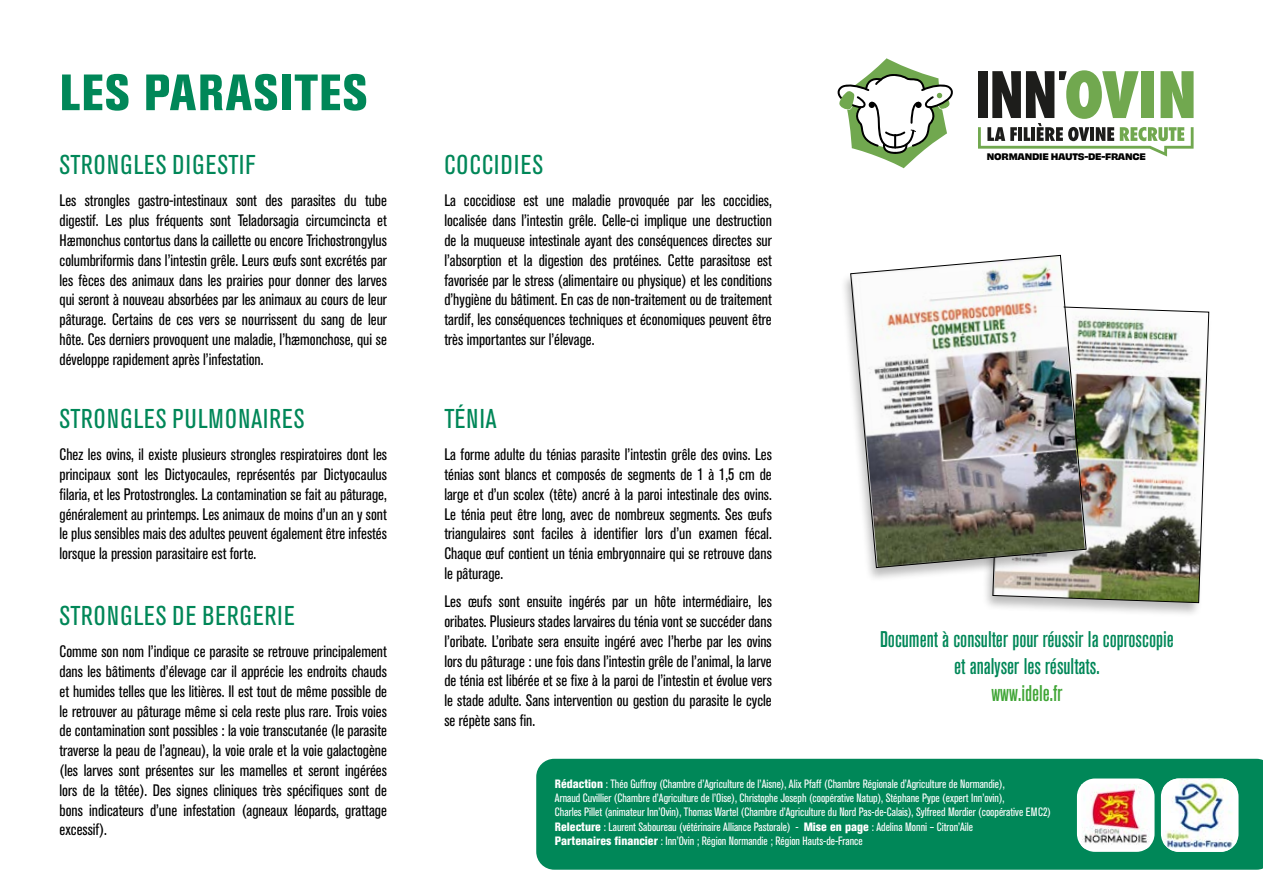
<style>
.page{position:relative;width:1263px;height:893px;background:#fff}
.page>*{position:absolute;margin:0;border:0;box-sizing:border-box;transform-origin:0 0}
.t1{font:800 condensed 50.55px "Akzidenz Grotesk Std";letter-spacing:.03em;color:#008758}
.t2{font:condensed 27px "Akzidenz Grotesk Std";letter-spacing:.035em;color:#008758}
.t3{font:500 condensed 22.5px/27px "Akzidenz Grotesk Std";color:#008758;text-align:center}
.t4{font:500 condensed 22.5px "Akzidenz Grotesk Std";color:#3fa535}
.t5{font:condensed 16.5px/19.8px "Akzidenz Grotesk Std";color:#000;text-align:justify}
.t6{font:condensed 12px/14.4px "Akzidenz Grotesk Std";color:#fff}
.t7{font:700 8.85px "Obviously";letter-spacing:-.025em;color:#000}
.s1{font-weight:800}
</style>
<div class="page">
<svg style="left:837px;top:58px;width:116px;height:110px"></svg>
<svg style="left:978px;top:70px;width:215px;height:86px"></svg>
<div style="left:536px;top:759px;width:727px;height:111px;background:#008758"></div>
<div style="left:1161px;top:778px;width:77px;height:74px;background:#fff;border-radius:18px"></div>
<img style="left:1163px;top:778px;width:73px;height:74px">
<div style="left:1077px;top:778px;width:77px;height:74px;background:#fff;border-radius:18px"></div>
<img style="left:1081px;top:784px;width:69px;height:65px">
<div style="left:980px;top:304px;width:233px;height:314px;background:#000;opacity:.27"></div>
<img style="left:992px;top:305px;width:217px;height:298px">
<div style="left:838px;top:254px;width:252px;height:329px;background:#000;opacity:.27"></div>
<img style="left:850px;top:255px;width:236px;height:313px">
<h1 class="t1" style="left:60px;top:63px;width:309px">LES PARASITES</h1>
<h2 class="t2" style="left:60px;top:149px;width:198px">STRONGLES DIGESTIF</h2>
<p class="t5" style="left:60px;top:191px;width:329px">Les strongles gastro-intestinaux sont des parasites du tube digestif. Les plus fréquents sont Teladorsagia circumcincta et Hæmonchus contortus dans la caillette ou encore Trichostrongylus columbriformis dans l’intestin grêle. Leurs œufs sont excrétés par les fèces des animaux dans les prairies pour donner des larves qui seront à nouveau absorbées par les animaux au cours de leur pâturage. Certains de ces vers se nourrissent du sang de leur hôte. Ces derniers provoquent une maladie, l’hæmonchose, qui se développe rapidement après l’infestation.</p>
<h2 class="t2" style="left:60px;top:403px;width:247px">STRONGLES PULMONAIRES</h2>
<p class="t5" style="left:60px;top:445px;width:329px">Chez les ovins, il existe plusieurs strongles respiratoires dont les principaux sont les Dictyocaules, représentés par Dictyocaulus filaria, et les Protostrongles. La contamination se fait au pâturage, généralement au printemps. Les animaux de moins d’un an y sont le plus sensibles mais des adultes peuvent également être infestés lorsque la pression parasitaire est forte.</p>
<h2 class="t2" style="left:60px;top:600px;width:237px">STRONGLES DE BERGERIE</h2>
<p class="t5" style="left:60px;top:642px;width:329px">Comme son nom l’indique ce parasite se retrouve principalement dans les bâtiments d’élevage car il apprécie les endroits chauds et humides telles que les litières. Il est tout de même possible de le retrouver au pâturage même si cela reste plus rare. Trois voies de contamination sont possibles : la voie transcutanée (le parasite traverse la peau de l’agneau), la voie orale et la voie galactogène (les larves sont présentes sur les mamelles et seront ingérées lors de la têtée). Des signes cliniques très spécifiques sont de bons indicateurs d’une infestation (agneaux léopards, grattage excessif).</p>
<h2 class="t2" style="left:444px;top:149px;width:100px">COCCIDIES</h2>
<p class="t5" style="left:444px;top:191px;width:329px">La coccidiose est une maladie provoquée par les coccidies, localisée dans l’intestin grêle. Celle-ci implique une destruction de la muqueuse intestinale ayant des conséquences directes sur l’absorption et la digestion des protéines. Cette parasitose est favorisée par le stress (alimentaire ou physique) et les conditions d’hygiène du bâtiment. En cas de non-traitement ou de traitement tardif, les conséquences techniques et économiques peuvent être très importantes sur l’élevage.</p>
<h2 class="t2" style="left:444px;top:403px;width:54px">TÉNIA</h2>
<p class="t5" style="left:444px;top:445px;width:329px">La forme adulte du ténias parasite l’intestin grêle des ovins. Les ténias sont blancs et composés de segments de 1 à 1,5 cm de large et d’un scolex (tête) ancré à la paroi intestinale des ovins.<br>Le ténia peut être long, avec de nombreux segments. Ses œufs triangulaires sont faciles à identifier lors d’un examen fécal.<br>Chaque œuf contient un ténia embryonnaire qui se retrouve dans le pâturage.</p>
<p class="t5" style="left:444px;top:592px;width:329px">Les œufs sont ensuite ingérés par un hôte intermédiaire, les oribates. Plusieurs stades larvaires du ténia vont se succéder dans l’oribate. L’oribate sera ensuite ingéré avec l’herbe par les ovins lors du pâturage : une fois dans l’intestin grêle de l’animal, la larve de ténia est libérée et se fixe à la paroi de l’intestin et évolue vers le stade adulte. Sans intervention ou gestion du parasite le cycle se répète sans fin.</p>
<p class="t7" style="left:987px;top:150px;width:160px">NORMANDIE HAUTS-DE-FRANCE</p>
<h3 class="t3" style="left:880px;top:625px;width:295px">Document à consulter pour réussir la coproscopie et analyser les résultats.</h3>
<h3 class="t4" style="left:991px;top:680px;width:73px">www.idele.fr</h3>
<p class="t6" style="left:555px;top:776px;width:498px"><span class="s1">Rédaction</span> : Théo Guffroy (Chambre d’Agriculture de l’Aisne), Alix Pfaff (Chambre Régionale d’Agriculture de Normandie),<br>Arnaud Cuvillier (Chambre d’Agriculture de l’Oise), Christophe Joseph (coopérative Natup), Stéphane Pype (expert Inn’ovin),<br>Charles Pillet (animateur Inn’Ovin), Thomas Wartel (Chambre d’Agriculture du Nord Pas-de-Calais), Sylfreed Mordier (coopérative EMC2)<br><span class="s1">Relecture</span> : Laurent Saboureau (vétérinaire Alliance Pastorale) - <span class="s1">Mise en page</span> : Adelina Monni – Citron’Aile<br><span class="s1">Partenaires financier</span> : Inn’Ovin ; Région Normandie ; Région Hauts-de-France</p>
</div>
